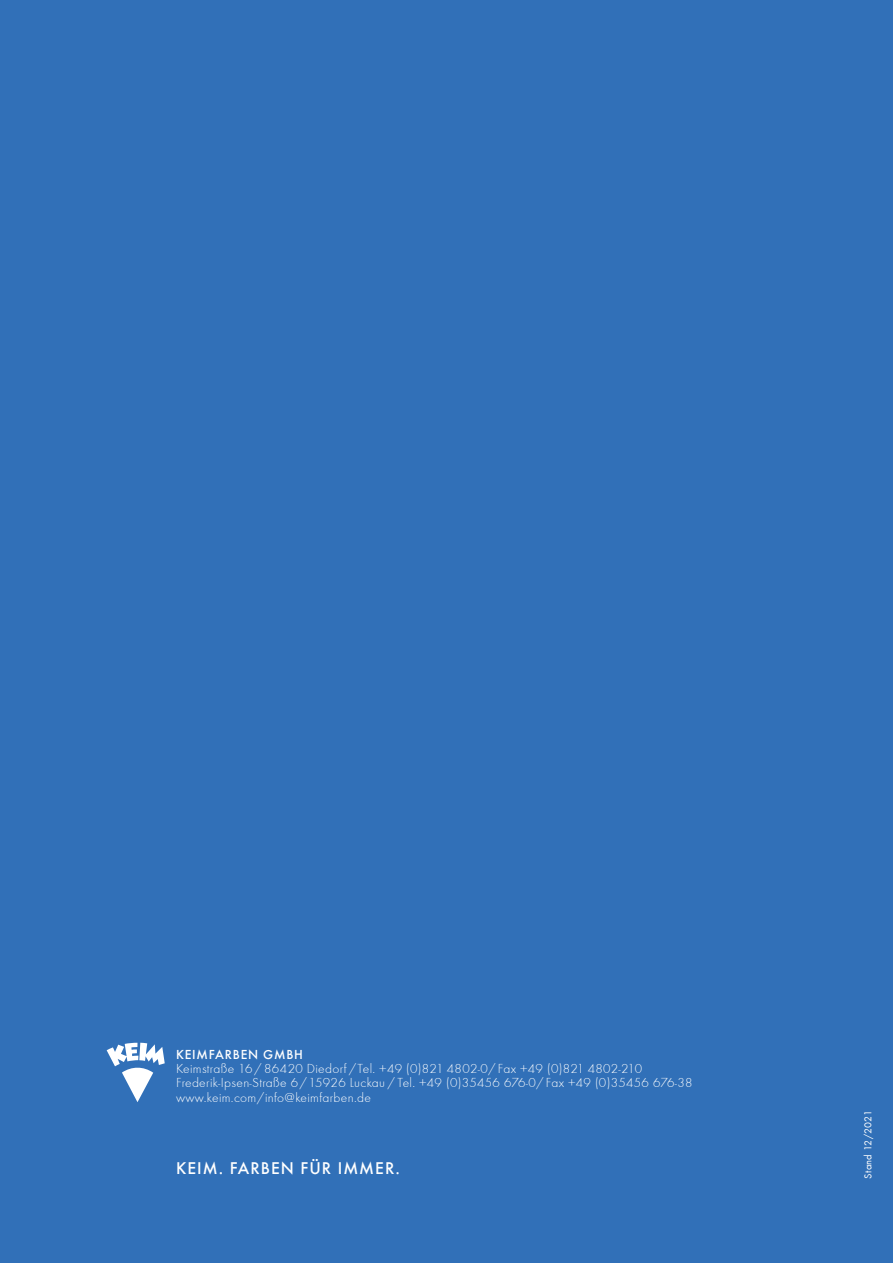
<style>
.page{position:relative;width:893px;height:1263px;background:#3170b8}
.page>*{position:absolute;margin:0;border:0;box-sizing:border-box;transform-origin:0 0}
.t1{font:500 17.55px "Futura T";letter-spacing:.06em;color:#fff}
.t2{font:13.5px/14.7px "Futura T Ligh";letter-spacing:.025em;color:#fff}
.t3{font:500 13.5px "Futura T";letter-spacing:.06em;color:#fff}
.t4{font:10.5px "Futura T Boo";letter-spacing:.025em;color:#fff}
</style>
<div class="page">
<svg style="left:107px;top:1043px;width:58px;height:59px"></svg>
<p class="t3" style="left:176px;top:1046px;width:129px">KEIMFARBEN GMBH</p>
<p class="t2" style="left:176px;top:1061px;width:518px">Keimstraße 16/ 86420 Diedorf /Tel. +49 (0)821 4802-0/ Fax +49 (0)821 4802-210<br>Frederik-Ipsen-Straße 6 / 15926 Luckau / Tel. +49 (0)35456 676-0/ Fax +49 (0)35456 676-38 www.keim.com/info@keimfarben.de</p>
<p class="t1" style="left:176px;top:1158px;width:225px">KEIM. FARBEN FÜR IMMER.</p>
<p class="t4" style="left:862px;top:1179px;width:70px;rotate:-90deg">Stand 12/2021</p>
</div>
